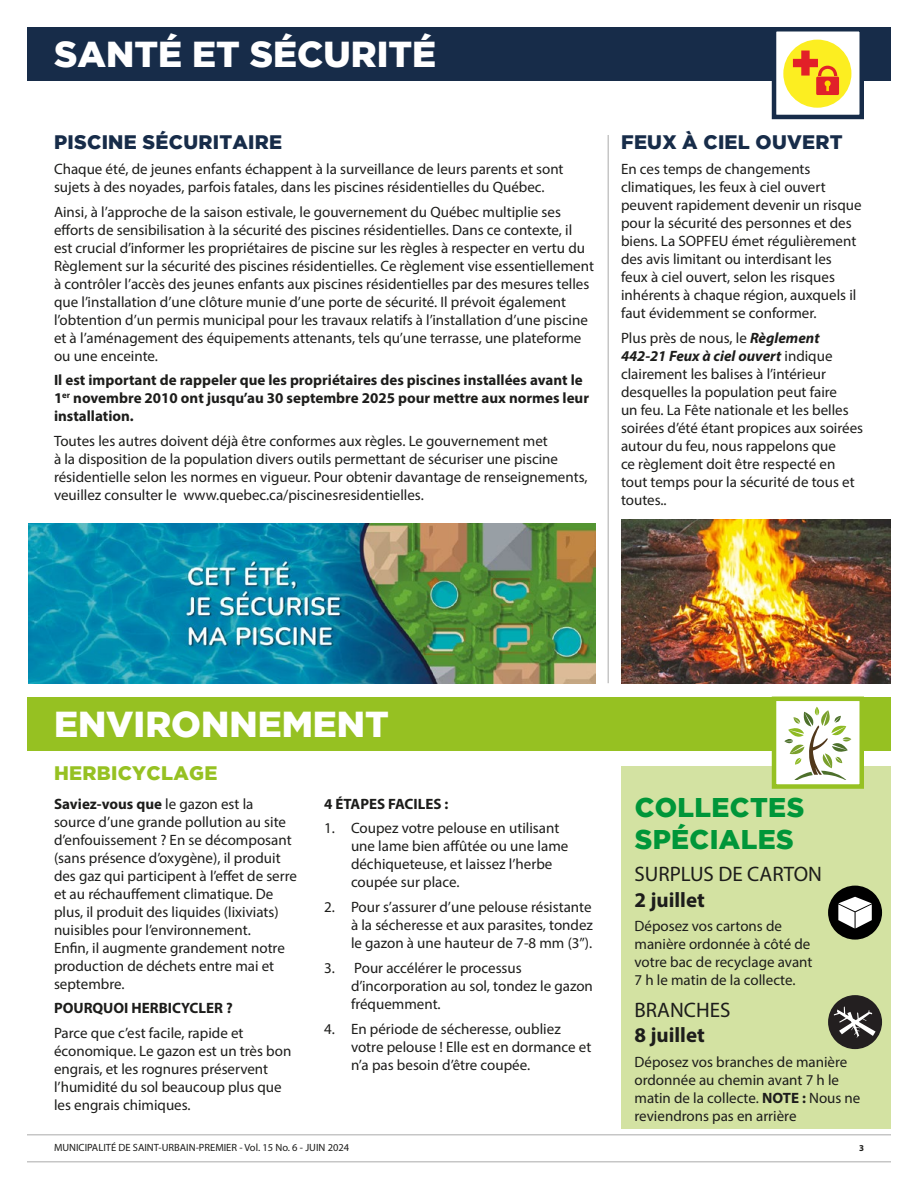
<style>
.page{position:relative;width:918px;height:1188px;background:#fff}
.page>*{position:absolute;margin:0;border:0;box-sizing:border-box;transform-origin:0 0}
.t1{font:900 36px "Gotham";color:#fff}
.t2{font:900 27px/32.4px "Gotham";letter-spacing:.015em;color:#009639}
.t3{font:21px "Myriad Pro";color:#1d1d1b}
.t4{font:700 21px "Myriad Pro";color:#1d1d1b}
.t5{font:900 19.5px "Gotham";letter-spacing:.015em;color:#172c49}
.t6{font:900 19.5px "Gotham";letter-spacing:.015em;color:#96c122}
.t7{font:15px/18px "Myriad Pro";color:#1d1d1b}
.t8{font:700 15px/18px "Myriad Pro";color:#1d1d1b}
.t9{font:10.5px "Myriad Pro";color:#1d1d1b}
.t10{font:700 9px "Myriad Pro";color:#1d1d1b}
.s1{font-weight:700;font-style:italic}
.s2{font-weight:700}
</style>
<div class="page">
<hr style="left:27px;top:1161px;width:864px;height:1px;background:#c6c6c6">
<hr style="left:27px;top:1134px;width:864px;height:2px;background:#c6c6c6">
<div style="left:621px;top:766px;width:270px;height:363px;background:#d3e2a2"></div>
<div style="left:27px;top:27px;width:864px;height:54px;background:#172c49"></div>
<div style="left:772px;top:27px;width:92px;height:92px;background:#fff;border:4px solid #172c49"></div>
<div style="left:783px;top:40px;width:68px;height:68px;background:#fcee21;border-radius:50%"></div>
<svg style="left:793px;top:51px;width:46px;height:44px"></svg>
<div style="left:27px;top:697px;width:864px;height:54px;background:#96c122"></div>
<div style="left:772px;top:697px;width:92px;height:92px;background:#fff;border:4px solid #96c122"></div>
<svg style="left:784px;top:707px;width:67px;height:73px"></svg>
<img style="left:29px;top:523px;width:567px;height:160px">
<img style="left:621px;top:520px;width:270px;height:163px">
<svg style="left:828px;top:995px;width:54px;height:54px"></svg>
<svg style="left:828px;top:886px;width:54px;height:54px"></svg>
<hr style="left:608px;top:135px;width:1px;height:548px;background:#c6c6c6">
<h1 class="t1" style="left:54px;top:34px;width:384px">SANTÉ ET SÉCURITÉ</h1>
<h3 class="t5" style="left:54px;top:131px;width:230px">PISCINE SÉCURITAIRE</h3>
<p class="t7" style="left:54px;top:160px;width:511px">Chaque été, de jeunes enfants échappent à la surveillance de leurs parents et sont sujets à des noyades, parfois fatales, dans les piscines résidentielles du Québec.</p>
<p class="t7" style="left:54px;top:202px;width:541px">Ainsi, à l’approche de la saison estivale, le gouvernement du Québec multiplie ses efforts de sensibilisation à la sécurité des piscines résidentielles. Dans ce contexte, il est crucial d’informer les propriétaires de piscine sur les règles à respecter en vertu du Règlement sur la sécurité des piscines résidentielles. Ce règlement vise essentiellement à contrôler l’accès des jeunes enfants aux piscines résidentielles par des mesures telles que l’installation d’une clôture munie d’une porte de sécurité. Il prévoit également l’obtention d’un permis municipal pour les travaux relatifs à l’installation d’une piscine et à l’aménagement des équipements attenants, tels qu’une terrasse, une plateforme ou une enceinte.</p>
<p class="t8" style="left:54px;top:371px;width:537px">Il est important de rappeler que les propriétaires des piscines installées avant le<br>1<sup>er</sup> novembre 2010 ont jusqu’au 30 septembre 2025 pour mettre aux normes leur installation.</p>
<p class="t7" style="left:54px;top:432px;width:535px">Toutes les autres doivent déjà être conformes aux règles. Le gouvernement met<br>à la disposition de la population divers outils permettant de sécuriser une piscine résidentielle selon les normes en vigueur. Pour obtenir davantage de renseignements, veuillez consulter le www.quebec.ca/piscinesresidentielles.</p>
<h3 class="t5" style="left:621px;top:131px;width:223px">FEUX À CIEL OUVERT</h3>
<p class="t7" style="left:621px;top:160px;width:242px">En ces temps de changements climatiques, les feux à ciel ouvert peuvent rapidement devenir un risque pour la sécurité des personnes et des biens. La SOPFEU émet régulièrement des avis limitant ou interdisant les feux à ciel ouvert, selon les risques inhérents à chaque région, auxquels il faut évidemment se conformer.</p>
<p class="t7" style="left:621px;top:328px;width:244px">Plus près de nous, le <span class="s1">Règlement 442-21 Feux à ciel ouvert</span> indique clairement les balises à l’intérieur desquelles la population peut faire<br>un feu. La Fête nationale et les belles soirées d’été étant propices aux soirées autour du feu, nous rappelons que<br>ce règlement doit être respecté en tout temps pour la sécurité de tous et toutes..</p>
<h1 class="t1" style="left:54px;top:703px;width:337px">ENVIRONNEMENT</h1>
<h3 class="t6" style="left:54px;top:762px;width:165px">HERBICYCLAGE</h3>
<p class="t7" style="left:54px;top:794px;width:245px"><span class="s2">Saviez-vous que</span> le gazon est la source d’une grande pollution au site d’enfouissement ? En se décomposant (sans présence d’oxygène), il produit des gaz qui participent à l’effet de serre et au réchauffement climatique. De plus, il produit des liquides (lixiviats) nuisibles pour l’environnement.<br>Enfin, il augmente grandement notre production de déchets entre mai et septembre.</p>
<p class="t8" style="left:54px;top:999px;width:180px">POURQUOI HERBICYCLER ?</p>
<p class="t7" style="left:54px;top:1024px;width:239px">Parce que c’est facile, rapide et économique. Le gazon est un très bon engrais, et les rognures préservent l’humidité du sol beaucoup plus que les engrais chimiques.</p>
<p class="t8" style="left:324px;top:794px;width:126px">4 ÉTAPES FACILES :</p>
<p class="t7" style="left:351px;top:819px;width:219px;text-indent:-27px">1. Coupez votre pelouse en utilisant une lame bien affûtée ou une lame déchiqueteuse, et laissez l’herbe coupée sur place.</p>
<p class="t7" style="left:351px;top:898px;width:244px;text-align:justify;text-indent:-27px">2. Pour s’assurer d’une pelouse résistante à la sécheresse et aux parasites, tondez le gazon à une hauteur de 7-8 mm (3’’).</p>
<p class="t7" style="left:351px;top:959px;width:243px;text-indent:-27px">3. Pour accélérer le processus d’incorporation au sol, tondez le gazon fréquemment.</p>
<p class="t7" style="left:351px;top:1019px;width:242px;text-indent:-27px">4. En période de sécheresse, oubliez votre pelouse ! Elle est en dormance et n’a pas besoin d’être coupée.</p>
<h2 class="t2" style="left:635px;top:791px;width:171px">COLLECTES<br>SPÉCIALES</h2>
<h3 class="t3" style="left:634px;top:861px;width:189px">SURPLUS DE CARTON</h3>
<h3 class="t4" style="left:634px;top:886px;width:72px">2 juillet</h3>
<p class="t7" style="left:634px;top:917px;width:180px">Déposez vos cartons de manière ordonnée à côté de votre bac de recyclage avant<br>7 h le matin de la collecte.</p>
<h3 class="t3" style="left:634px;top:997px;width:98px">BRANCHES</h3>
<h3 class="t4" style="left:634px;top:1022px;width:72px">8 juillet</h3>
<p class="t7" style="left:634px;top:1053px;width:227px">Déposez vos branches de manière ordonnée au chemin avant 7 h le matin de la collecte. <span class="s2">NOTE :</span> Nous ne reviendrons pas en arrière</p>
<p class="t9" style="left:54px;top:1141px;width:297px">MUNICIPALITÉ DE SAINT-URBAIN-PREMIER - Vol. 15 No. 6 - JUIN 2024</p>
<p class="t10" style="left:859px;top:1142px;width:6px">3</p>
</div>
